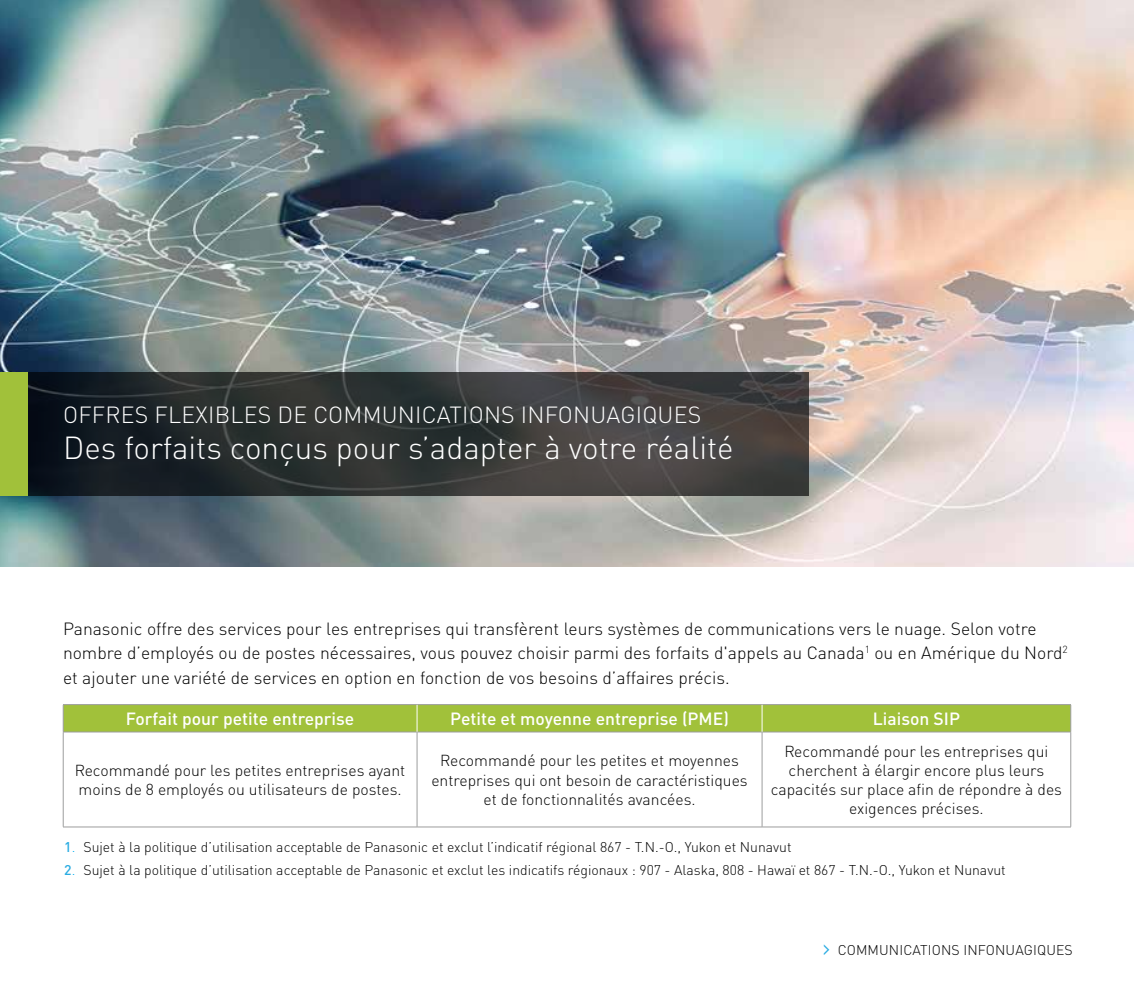
<style>
.page{position:relative;width:1134px;height:1008px;background:#fff}
.page>*{position:absolute;margin:0;border:0;box-sizing:border-box;transform-origin:0 0}
.t1{font:300 31.5px "DINOT";color:#fff}
.t2{font:300 23.1px "DINOT";letter-spacing:.01em;color:#fff}
.t3{font:300 17.5px/24.5px "DINOT";color:#000}
.t4{font:500 17.5px "DINOT";color:#fff}
.t5{font:300 15.75px/19.2px "DINOT";color:#000;text-align:center}
.t6{font:300 14px "DINOT";color:#000}
.s1{font-weight:500;color:#2aace2}
.s2{color:#00aeef}
.s3{font-size:27.3px;color:#2aace2}
</style>
<div class="page">
<img style="left:0;top:0;width:1134px;height:567px">
<svg style="left:28px;top:373px;width:781px;height:123px;background:#313435"></svg>
<hr style="left:63px;top:704px;width:354px;height:1px;background:#9c9d9d">
<hr style="left:417px;top:704px;width:345px;height:1px;background:#9c9d9d">
<hr style="left:762px;top:704px;width:309px;height:1px;background:#9c9d9d">
<hr style="left:63px;top:732px;width:354px;height:1px;background:#9c9d9d">
<hr style="left:63px;top:732px;width:1px;height:95px;background:#9c9d9d">
<hr style="left:417px;top:732px;width:345px;height:1px;background:#9c9d9d">
<hr style="left:417px;top:732px;width:1px;height:95px;background:#9c9d9d">
<hr style="left:762px;top:732px;width:309px;height:1px;background:#9c9d9d">
<hr style="left:762px;top:732px;width:1px;height:95px;background:#9c9d9d">
<hr style="left:1070px;top:732px;width:1px;height:95px;background:#9c9d9d">
<hr style="left:63px;top:827px;width:354px;height:1px;background:#9c9d9d">
<hr style="left:417px;top:827px;width:345px;height:1px;background:#9c9d9d">
<hr style="left:762px;top:827px;width:309px;height:1px;background:#9c9d9d">
<svg style="left:63px;top:705px;width:1008px;height:27px;background:#a1c03d"></svg>
<div style="left:0;top:373px;width:28px;height:123px;background:#a1c13a"></div>
<h2 class="t2" style="left:63px;top:401px;width:640px">OFFRES FLEXIBLES DE COMMUNICATIONS INFONUAGIQUES</h2>
<h1 class="t1" style="left:63px;top:429px;width:672px">Des forfaits conçus pour s’adapter à votre réalité</h1>
<p class="t3" style="left:63px;top:616px;width:1006px">Panasonic offre des services pour les entreprises qui transfèrent leurs systèmes de communications vers le nuage. Selon votre nombre d’employés ou de postes nécessaires, vous pouvez choisir parmi des forfaits d'appels au Canada<sup>1</sup> ou en Amérique du Nord<sup>2 </sup>et ajouter une variété de services en option en fonction de vos besoins d’affaires précis.</p>
<p class="t4" style="left:126px;top:707px;width:230px">Forfait pour petite entreprise</p>
<p class="t4" style="left:450px;top:707px;width:280px">Petite et moyenne entreprise (PME)</p>
<p class="t4" style="left:873px;top:707px;width:89px">Liaison SIP</p>
<p class="t5" style="left:75px;top:760px;width:332px;text-align:left">Recommandé pour les petites entreprises ayant moins de 8 employés ou utilisateurs de postes.</p>
<p class="t5" style="left:431px;top:751px;width:318px">Recommandé pour les petites et moyennes entreprises qui ont besoin de caractéristiques et de fonctionnalités avancées.</p>
<p class="t5" style="left:771px;top:741px;width:293px">Recommandé pour les entreprises qui cherchent à élargir encore plus leurs capacités sur place afin de répondre à des exigences précises.</p>
<p class="t6" style="left:64px;top:839px;width:729px"><span class="s1">1</span><span class="s2">.</span> Sujet à la politique d’utilisation acceptable de Panasonic et exclut l’indicatif régional 867 - T.N.-O., Yukon et Nunavut</p>
<p class="t6" style="left:64px;top:861px;width:943px"><span class="s1">2</span><span class="s2">.</span> Sujet à la politique d’utilisation acceptable de Panasonic et exclut les indicatifs régionaux : 907 - Alaska, 808 - Hawaï et 867 - T.N.-O., Yukon et Nunavut</p>
<p class="t6" style="left:822px;top:941px;width:252px"><span class="s3">›</span> COMMUNICATIONS INFONUAGIQUES</p>
</div>
